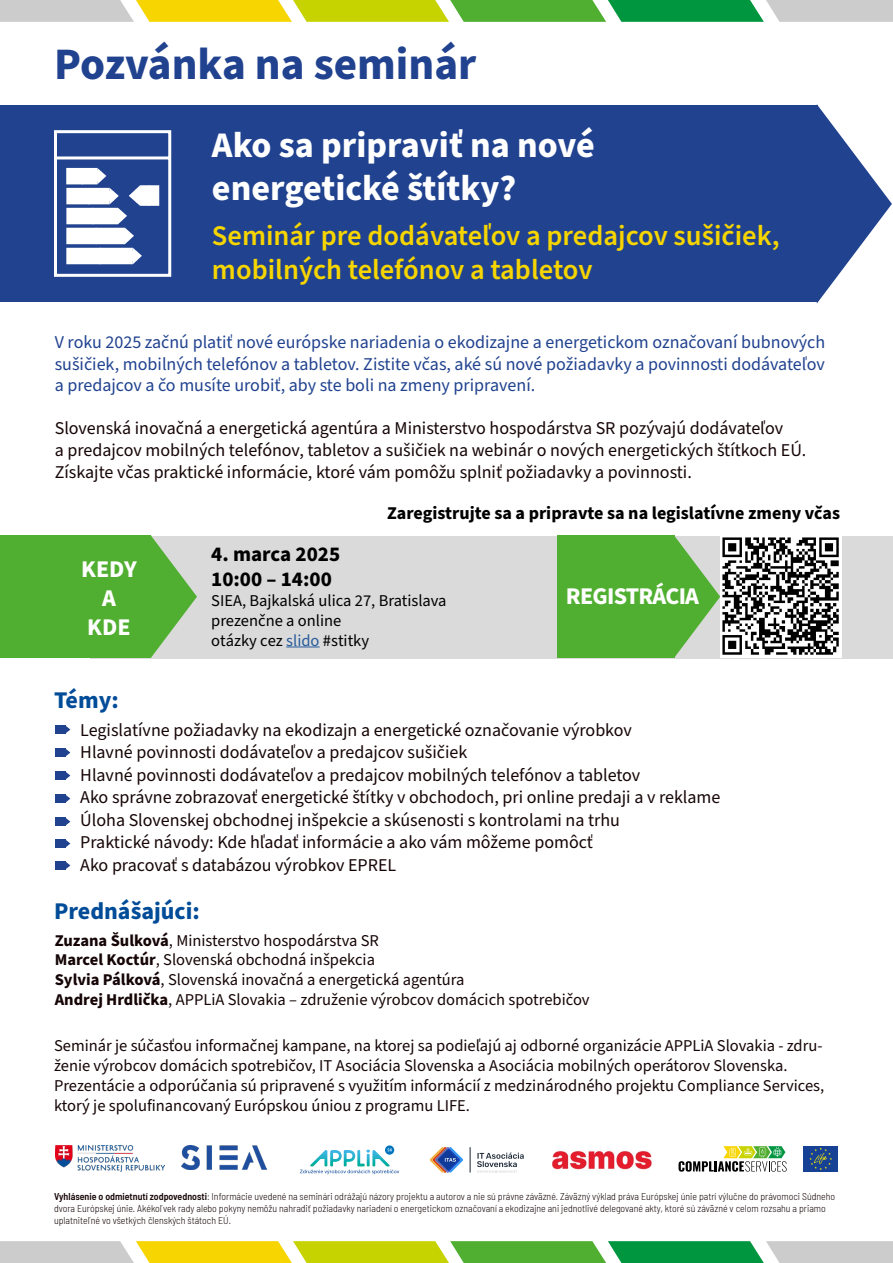
<style>
.page{position:relative;width:893px;height:1263px;background:#fff}
.page>*{position:absolute;margin:0;border:0;box-sizing:border-box;transform-origin:0 0}
.t1{font:700 45px "Source Sans Pro";color:#20428f}
.t2{font:700 36px/43.2px "Source Sans Pro";color:#fff}
.t3{font:600 28.5px/34.2px "Source Sans Pro";color:#f6d500}
.t4{font:700 24px/28.8px "Source Sans Pro";letter-spacing:-.03em;color:#fff;text-align:center}
.t5{font:700 24px "Source Sans Pro";color:#004c98}
.t6{font:700 21px/25.2px "Source Sans Pro";color:#000}
.t7{font:18px/21.6px "Source Sans Pro";color:#160506}
.t8{font:18px/21.6px "Source Sans Pro";color:#20428f;text-align:justify}
.t9{font:700 18px "Source Sans Pro";color:#000}
.t10{font:16.5px/19.8px "Source Sans Pro";color:#160506}
.t11{font:16.5px/19.8px "Source Sans Pro";color:#000}
.t12{font:300 semi-condensed 9.9px/11.9px "Barlow";color:#160506}
.s1{color:#275b9b}
.s2{font-weight:700}
.s3{font-weight:600}
</style>
<div class="page">
<svg style="left:817px;top:104px;width:75px;height:199px"></svg>
<div style="left:0;top:105px;width:818px;height:197px;background:#20428f"></div>
<div style="left:91px;top:536px;width:802px;height:122px;background:#dadada"></div>
<svg style="left:54px;top:130px;width:118px;height:147px"></svg>
<svg style="left:151px;top:536px;width:46px;height:122px"></svg>
<svg style="left:674px;top:535px;width:46px;height:123px"></svg>
<div style="left:0;top:535px;width:151px;height:123px;background:#50af31"></div>
<div style="left:557px;top:535px;width:117px;height:123px;background:#50af31"></div>
<hr style="left:286px;top:646px;width:34px;height:1px;background:#275b9b">
<img style="left:720px;top:536px;width:122px;height:122px">
<svg style="left:65px;top:861px;width:5px;height:8px"></svg>
<div style="left:55px;top:861px;width:10px;height:8px;background:#20428f"></div>
<svg style="left:65px;top:839px;width:5px;height:9px"></svg>
<div style="left:55px;top:839px;width:10px;height:9px;background:#20428f"></div>
<svg style="left:65px;top:817px;width:5px;height:9px"></svg>
<div style="left:55px;top:817px;width:10px;height:9px;background:#20428f"></div>
<svg style="left:65px;top:794px;width:5px;height:9px"></svg>
<div style="left:55px;top:794px;width:10px;height:9px;background:#20428f"></div>
<svg style="left:65px;top:771px;width:5px;height:9px"></svg>
<div style="left:55px;top:771px;width:10px;height:9px;background:#20428f"></div>
<svg style="left:65px;top:748px;width:5px;height:9px"></svg>
<div style="left:55px;top:748px;width:10px;height:9px;background:#20428f"></div>
<svg style="left:65px;top:725px;width:5px;height:9px"></svg>
<div style="left:55px;top:725px;width:10px;height:9px;background:#20428f"></div>
<svg style="left:385px;top:1145px;width:9px;height:10px"></svg>
<svg style="left:300px;top:1148px;width:99px;height:26px"></svg>
<img style="left:55px;top:1145px;width:109px;height:27px">
<img style="left:181px;top:1145px;width:86px;height:25px">
<svg style="left:470px;top:1147px;width:1px;height:25px"></svg>
<svg style="left:477px;top:1152px;width:47px;height:7px"></svg>
<svg style="left:480px;top:1170px;width:36px;height:2px"></svg>
<svg style="left:430px;top:1147px;width:33px;height:26px"></svg>
<img style="left:553px;top:1151px;width:99px;height:19px">
<svg style="left:678px;top:1146px;width:109px;height:25px"></svg>
<svg style="left:803px;top:1171px;width:35px;height:1px"></svg>
<div style="left:803px;top:1146px;width:35px;height:25px;background:#164194"></div>
<svg style="left:809px;top:1147px;width:23px;height:23px"></svg>
<svg style="left:0;top:1241px;width:893px;height:22px;background:#a2c661"></svg>
<svg style="left:0;top:0;width:893px;height:22px;background:#a2c661"></svg>
<h1 class="t1" style="left:54px;top:33px;width:424px">Pozvánka na seminár</h1>
<h2 class="t2" style="left:212px;top:124px;width:385px">Ako sa pripraviť na nové energetické štítky?</h2>
<h3 class="t3" style="left:212px;top:219px;width:569px">Seminár pre dodávateľov a predajcov sušičiek, mobilných telefónov a tabletov</h3>
<p class="t8" style="left:55px;top:332px;width:772px">V roku 2025 začnú platiť nové európske nariadenia o ekodizajne a energetickom označovaní bubnových sušičiek, mobilných telefónov a tabletov. Zistite včas, aké sú nové požiadavky a povinnosti dodávateľov a predajcov a čo musíte urobiť, aby ste boli na zmeny pripravení.</p>
<p class="t7" style="left:55px;top:418px;width:753px">Slovenská inovačná a energetická agentúra a Ministerstvo hospodárstva SR pozývajú dodávateľov<br>a predajcov mobilných telefónov, tabletov a sušičiek na webinár o nových energetických štítkoch EÚ.<br>Získajte včas praktické informácie, ktoré vám pomôžu splniť požiadavky a povinnosti.</p>
<h3 class="t4" style="left:81px;top:556px;width:57px">KEDY<br>A<br>KDE</h3>
<h3 class="t5" style="left:54px;top:683px;width:66px">Témy:</h3>
<p class="t9" style="left:387px;top:501px;width:454px">Zaregistrujte sa a pripravte sa na legislatívne zmeny včas</p>
<p class="t6" style="left:211px;top:542px;width:130px">4. marca 2025<br>10:00 – 14:00</p>
<p class="t11" style="left:211px;top:591px;width:237px">SIEA, Bajkalská ulica 27, Bratislava prezenčne a online<br>otázky cez <span class="s1">slido</span> #stitky</p>
<h3 class="t4" style="left:566px;top:582px;width:135px">REGISTRÁCIA</h3>
<p class="t7" style="left:55px;top:719px;width:579px">• Legislatívne požiadavky na ekodizajn a energetické označovanie výrobkov</p>
<p class="t7" style="left:55px;top:742px;width:414px">• Hlavné povinnosti dodávateľov a predajcov sušičiek</p>
<p class="t7" style="left:55px;top:764px;width:587px">• Hlavné povinnosti dodávateľov a predajcov mobilných telefónov a tabletov</p>
<p class="t7" style="left:55px;top:787px;width:667px">• Ako správne zobrazovať energetické štítky v obchodoch, pri online predaji a v reklame</p>
<p class="t7" style="left:55px;top:809px;width:567px">• Úloha Slovenskej obchodnej inšpekcie a skúsenosti s kontrolami na trhu</p>
<p class="t7" style="left:55px;top:832px;width:540px">• Praktické návody: Kde hľadať informácie a ako vám môžeme pomôcť</p>
<p class="t7" style="left:55px;top:854px;width:343px">• Ako pracovať s databázou výrobkov EPREL</p>
<h3 class="t5" style="left:54px;top:895px;width:147px">Prednášajúci:</h3>
<p class="t10" style="left:55px;top:931px;width:536px"><span class="s2">Zuzana Šulková</span>, Ministerstvo hospodárstva SR<br><span class="s2">Marcel Koctúr</span>, Slovenská obchodná inšpekcia<br><span class="s2">Sylvia Pálková</span>, Slovenská inovačná a energetická agentúra<br><span class="s2">Andrej Hrdlička</span>, APPLiA Slovakia – združenie výrobcov domácich spotrebičov</p>
<p class="t10" style="left:54px;top:1036px;width:772px">Seminár je súčasťou informačnej kampane, na ktorej sa podieľajú aj odborné organizácie APPLiA Slovakia - zdru&shy;ženie výrobcov domácich spotrebičov, IT Asociácia Slovenska a Asociácia mobilných operátorov Slovenska.<br>Prezentácie a odporúčania sú pripravené s využitím informácií z medzinárodného projektu Compliance Services, ktorý je spolufinancovaný Európskou úniou z programu LIFE.</p>
<p class="t12" style="left:54px;top:1190px;width:783px"><span class="s3">Vyhlásenie o odmietnutí zodpovednosti</span>: Informácie uvedené na seminári odrážajú názory projektu a autorov a nie sú právne záväzné. Záväzný výklad práva Európskej únie patrí výlučne do právomoci Súdneho dvora Európskej únie. Akékoľvek rady alebo pokyny nemôžu nahradiť požiadavky nariadení o energetickom označovaní a ekodizajne ani jednotlivé delegované akty, ktoré sú záväzné v celom rozsahu a priamo uplatniteľné vo všetkých členských štátoch EÚ.</p>
</div>
